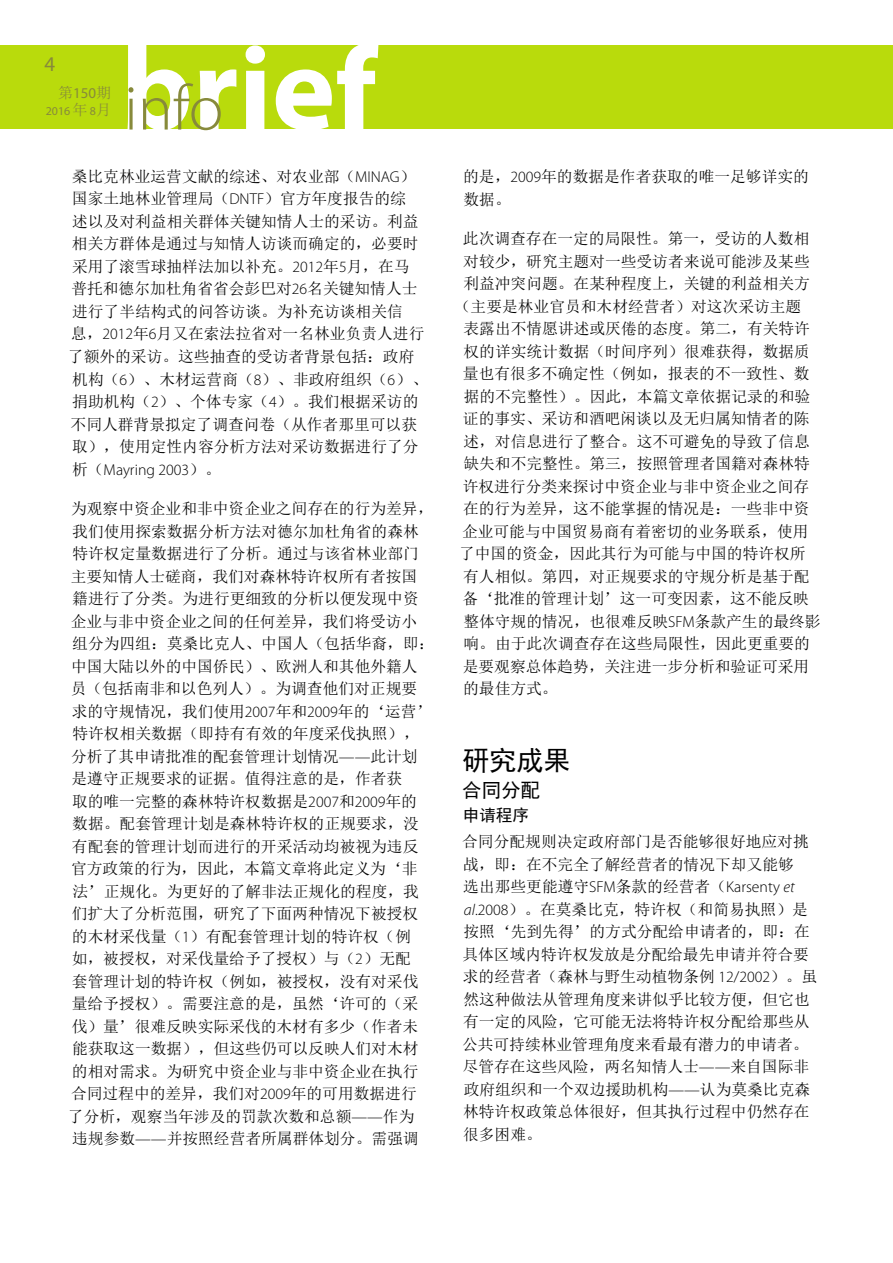
<style>
.page{position:relative;width:893px;height:1263px;background:#fff}
.page>*{position:absolute;margin:0;border:0;box-sizing:border-box;transform-origin:0 0}
.t1{font:27px "Sim Hei";color:#000}
.t2{font:21px "Myriad Pro";color:#878a3b}
.t3{font:19.5px "Sim Hei";color:#000}
.t4{font:16.5px "Sim Hei";color:#000}
.t5{font:15.75px/22.5px "Sim Sun";color:#000}
.t6{font:300 15.75px "Myriad Pro";color:#000}
.t7{font:300 15px "Myriad Pro";color:#878a3b}
.t8{font:15px "Myriad Pro";color:#878a3b}
.t9{font:12px "Myriad Pro";color:#878a3b}
.s1{font-family:"Sim Sun"}
.s2{font-family:"Sim Sun";font-weight:400}
.s3{font-family:"Sim Sun";font-size:15px}
.s4{font-family:"Myriad Pro";font-weight:300}
.s5{font-family:"Myriad Pro";font-weight:300;font-style:italic}
</style>
<div class="page">
<div style="left:0;top:45px;width:893px;height:84px;background:#b9db0c"></div>
<svg style="left:128px;top:45px;width:250px;height:85px"></svg>
<h2 class="t2" style="left:45px;top:51px;width:12px">4</h2>
<p class="t8" style="left:58px;top:84px;width:40px"><span class="s1">第</span>150</p>
<p class="t7" style="left:73px;top:84px;width:39px">No. 20<span class="s2">期</span></p>
<p class="t9" style="left:46px;top:103px;width:67px">2016 <span class="s3">年</span> 8<span class="s3">月</span></p>
<p class="t5" style="left:68px;top:165px;width:362px">桑比克林业运营文献的综述、对农业部（<span class="s4">MINAG</span>）国家土地林业管理局（<span class="s4">DNTF</span>）官方年度报告的综<br>述以及对利益相关群体关键知情人士的采访。利益相关方群体是通过与知情人访谈而确定的，必要时采用了滚雪球抽样法加以补充。<span class="s4">2012</span>年<span class="s4">5</span>月，在马<br>普托和德尔加杜角省省会彭巴对<span class="s4">26</span>名关键知情人士进行了半结构式的问答访谈。为补充访谈相关信<br>息，<span class="s4">2012</span>年<span class="s4">6</span>月又在索法拉省对一名林业负责人进行了额外的采访。这些抽查的受访者背景包括：政府机构（<span class="s4">6</span>）、木材运营商（<span class="s4">8</span>）、非政府组织（<span class="s4">6</span>）、捐助机构（<span class="s4">2</span>）、个体专家（<span class="s4">4</span>）。我们根据采访的不同人群背景拟定了调查问卷（从作者那里可以获取），使用定性内容分析方法对采访数据进行了分</p>
<p class="t6" style="left:72px;top:460px;width:150px"><span class="s2">析（</span>Mayring 2003<span class="s2">）。</span></p>
<p class="t5" style="left:68px;top:497px;width:368px">为观察中资企业和非中资企业之间存在的行为差异，我们使用探索数据分析方法对德尔加杜角省的森林<br>特许权定量数据进行了分析。通过与该省林业部门<br>主要知情人士磋商，我们对森林特许权所有者按国<br>籍进行了分类。为进行更细致的分析以便发现中资<br>企业与非中资企业之间的任何差异，我们将受访小<br>组分为四组：莫桑比克人、中国人（包括华裔，即：中国大陆以外的中国侨民）、欧洲人和其他外籍人<br>员（包括南非和以色列人）。为调查他们对正规要<br>求的守规情况，我们使用<span class="s4">2007</span>年和<span class="s4">2009</span>年的‘运营’特许权相关数据（即持有有效的年度采伐执照），分析了其申请批准的配套管理计划情况<span class="s4">——</span>此计划<br>是遵守正规要求的证据。值得注意的是，作者获<br>取的唯一完整的森林特许权数据是<span class="s4">2007</span>和<span class="s4">2009</span>年的<br>数据。配套管理计划是森林特许权的正规要求，没<br>有配套的管理计划而进行的开采活动均被视为违反<br>官方政策的行为，因此，本篇文章将此定义为‘非法’正规化。为更好的了解非法正规化的程度，我<br>们扩大了分析范围，研究了下面两种情况下被授权<br>的木材采伐量（<span class="s4">1</span>）有配套管理计划的特许权（例<br>如，被授权，对采伐量给予了授权）与（<span class="s4">2</span>）无配<br>套管理计划的特许权（例如，被授权，没有对采伐<br>量给予授权）。需要注意的是，虽然‘许可的（采<br>伐）量’很难反映实际采伐的木材有多少（作者未<br>能获取这一数据），但这些仍可以反映人们对木材<br>的相对需求。为研究中资企业与非中资企业在执行<br>合同过程中的差异，我们对<span class="s4">2009</span>年的可用数据进行<br>了分析，观察当年涉及的罚款次数和总额<span class="s4">——</span>作为<br>违规参数<span class="s4">——</span>并按照经营者所属群体划分。需强调</p>
<p class="t5" style="left:463px;top:165px;width:347px">的是，<span class="s4">2009</span>年的数据是作者获取的唯一足够详实的数据。</p>
<p class="t5" style="left:463px;top:227px;width:348px">此次调查存在一定的局限性。第一，受访的人数相</p>
<p class="t5" style="left:463px;top:250px;width:348px">对较少，研究主题对一些受访者来说可能涉及某些</p>
<p class="t5" style="left:463px;top:272px;width:348px">利益冲突问题。在某种程度上，关键的利益相关方</p>
<p class="t5" style="left:455px;top:295px;width:348px">（主要是林业官员和木材经营者）对这次采访主题</p>
<p class="t5" style="left:463px;top:317px;width:348px">表露出不情愿讲述或厌倦的态度。第二，有关特许</p>
<p class="t5" style="left:463px;top:340px;width:348px">权的详实统计数据（时间序列）很难获得，数据质</p>
<p class="t5" style="left:463px;top:362px;width:348px">量也有很多不确定性（例如，报表的不一致性、数</p>
<p class="t5" style="left:464px;top:385px;width:348px">据的不完整性）。因此，本篇文章依据记录的和验</p>
<p class="t5" style="left:463px;top:407px;width:348px">证的事实、采访和酒吧闲谈以及无归属知情者的陈</p>
<p class="t5" style="left:463px;top:430px;width:348px">述，对信息进行了整合。这不可避免的导致了信息</p>
<p class="t5" style="left:463px;top:452px;width:348px">缺失和不完整性。第三，按照管理者国籍对森林特</p>
<p class="t5" style="left:463px;top:475px;width:348px">许权进行分类来探讨中资企业与非中资企业之间存</p>
<p class="t5" style="left:463px;top:497px;width:348px">在的行为差异，这不能掌握的情况是：一些非中资</p>
<p class="t5" style="left:462px;top:520px;width:348px">企业可能与中国贸易商有着密切的业务联系，使用</p>
<p class="t5" style="left:459px;top:542px;width:348px">了中国的资金，因此其行为可能与中国的特许权所</p>
<p class="t5" style="left:463px;top:565px;width:348px">有人相似。第四，对正规要求的守规分析是基于配</p>
<p class="t5" style="left:462px;top:587px;width:348px">备‘批准的管理计划’这一可变因素，这不能反映</p>
<p class="t5" style="left:463px;top:610px;width:359px">整体守规的情况，也很难反映<span class="s4">SFM</span>条款产生的最终影</p>
<p class="t5" style="left:463px;top:632px;width:348px">响。由于此次调查存在这些局限性，因此更重要的</p>
<p class="t5" style="left:463px;top:655px;width:348px">是要观察总体趋势，关注进一步分析和验证可采用</p>
<p class="t5" style="left:463px;top:677px;width:96px">的最佳方式。</p>
<h1 class="t1" style="left:462px;top:747px;width:109px">研究成果</h1>
<p class="t3" style="left:462px;top:780px;width:79px">合同分配</p>
<p class="t4" style="left:463px;top:806px;width:67px">申请程序</p>
<p class="t5" style="left:462px;top:830px;width:357px">合同分配规则决定政府部门是否能够很好地应对挑战，即：在不完全了解经营者的情况下却又能够<br>选出那些更能遵守<span class="s4">SFM</span>条款的经营者（<span class="s4">Karsenty</span> <span class="s5">et al</span><span class="s4">.2008</span>）。在莫桑比克，特许权（和简易执照）是按照‘先到先得’的方式分配给申请者的，即：在具体区域内特许权发放是分配给最先申请并符合要求的经营者（森林与野生动植物条例 <span class="s4">12/2002</span>）。虽然这种做法从管理角度来讲似乎比较方便，但它也有一定的风险，它可能无法将特许权分配给那些从公共可持续林业管理角度来看最有潜力的申请者。尽管存在这些风险，两名知情人士<span class="s4">——</span>来自国际非政府组织和一个双边援助机构<span class="s4">——</span>认为莫桑比克森林特许权政策总体很好，但其执行过程中仍然存在很多困难。</p>
</div>
